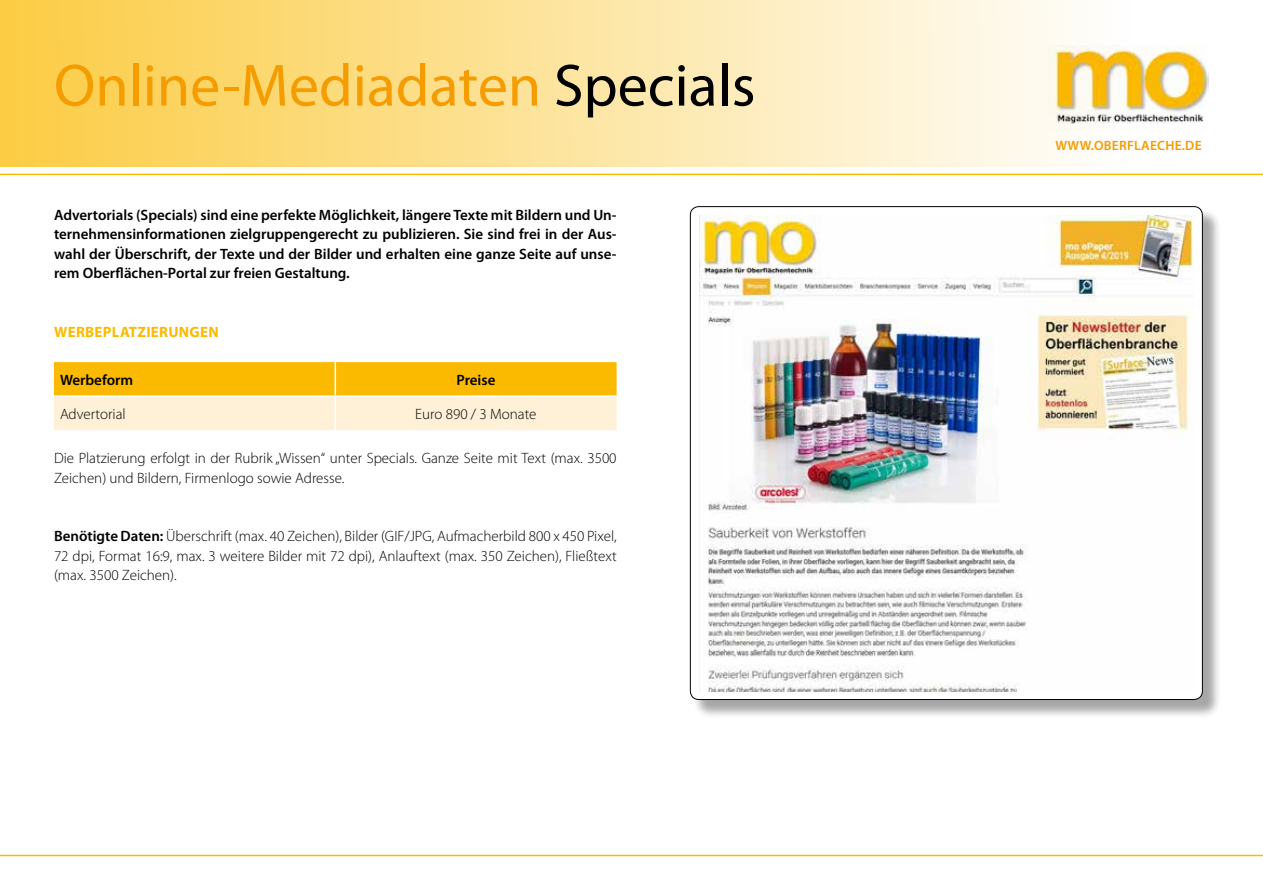
<style>
.page{position:relative;width:1263px;height:893px;background:#fff}
.page>*{position:absolute;margin:0;border:0;box-sizing:border-box;transform-origin:0 0}
.t1{font:60px "Myriad Pro";color:#f59c00}
.t2{font:300 15px/19.5px "Myriad Pro";color:#000}
.t3{font:600 15px/19.5px "Myriad Pro";color:#000;text-align:justify}
.t4{font:700 15px "Myriad Pro";letter-spacing:.02em;color:#fbba00}
.t5{font:600 13.5px "Myriad Pro";letter-spacing:.02em;color:#f59c00}
.s1{color:#000}
.s2{font-weight:600}
</style>
<div class="page">
<div style="left:0;top:0;width:1263px;height:168px;background:linear-gradient(to right,#fccc45,#fff)"></div>
<hr style="left:0;top:174px;width:1263px;height:1px;background:#fbba00">
<hr style="left:0;top:855px;width:1263px;height:1px;background:#fbba00">
<svg style="left:54px;top:362px;width:563px;height:68px;background:#fdd56c"></svg>
<hr style="left:335px;top:362px;width:1px;height:33px;background:#fff">
<hr style="left:54px;top:395px;width:281px;height:2px;background:#fff">
<hr style="left:335px;top:395px;width:282px;height:2px;background:#fff">
<hr style="left:335px;top:397px;width:1px;height:33px;background:#fff">
<div style="left:692px;top:208px;width:529px;height:511px;background:#000;opacity:.35"></div>
<div style="left:690px;top:207px;width:512px;height:492px;background:#fff;border-radius:9px"></div>
<img style="left:700px;top:216px;width:494px;height:475px">
<div style="left:1036px;top:34px;width:194px;height:115px;background:linear-gradient(to right,#fefbf3,#fff)"></div>
<img style="left:1048px;top:46px;width:161px;height:86px">
<h1 class="t1" style="left:54px;top:48px;width:703px">Online-Mediadaten <span class="s1">Specials</span></h1>
<p class="t3" style="left:54px;top:204px;width:564px">Advertorials (Specials) sind eine perfekte Möglichkeit, längere Texte mit Bildern und Un&shy;ternehmensinformationen zielgruppengerecht zu publizieren. Sie sind frei in der Aus&shy;wahl der Überschrift, der Texte und der Bilder und erhalten eine ganze Seite auf unse&shy;rem Oberflächen-Portal zur freien Gestaltung.</p>
<p class="t4" style="left:54px;top:322px;width:166px">WERBEPLATZIERUNGEN</p>
<p class="t3" style="left:60px;top:370px;width:75px">Werbeform</p>
<p class="t3" style="left:456px;top:370px;width:40px">Preise</p>
<p class="t2" style="left:60px;top:404px;width:67px">Advertorial</p>
<p class="t2" style="left:415px;top:404px;width:123px">Euro 890 / 3 Monate</p>
<p class="t2" style="left:54px;top:449px;width:564px">Die Platzierung erfolgt in der Rubrik „Wissen“ unter Specials. Ganze Seite mit Text (max. 3500<br>Zeichen) und Bildern, Firmenlogo sowie Adresse.</p>
<p class="t2" style="left:54px;top:527px;width:564px;text-align:justify"><span class="s2">Benötigte Daten:</span> Überschrift (max. 40 Zeichen), Bilder (GIF/JPG, Aufmacherbild 800 x 450 Pixel, 72 dpi, Format 16:9, max. 3 weitere Bilder mit 72 dpi), Anlauftext (max. 350 Zeichen), Fließtext (max. 3500 Zeichen).</p>
<p class="t5" style="left:1055px;top:137px;width:148px">WWW.OBERFLAECHE.DE</p>
</div>
